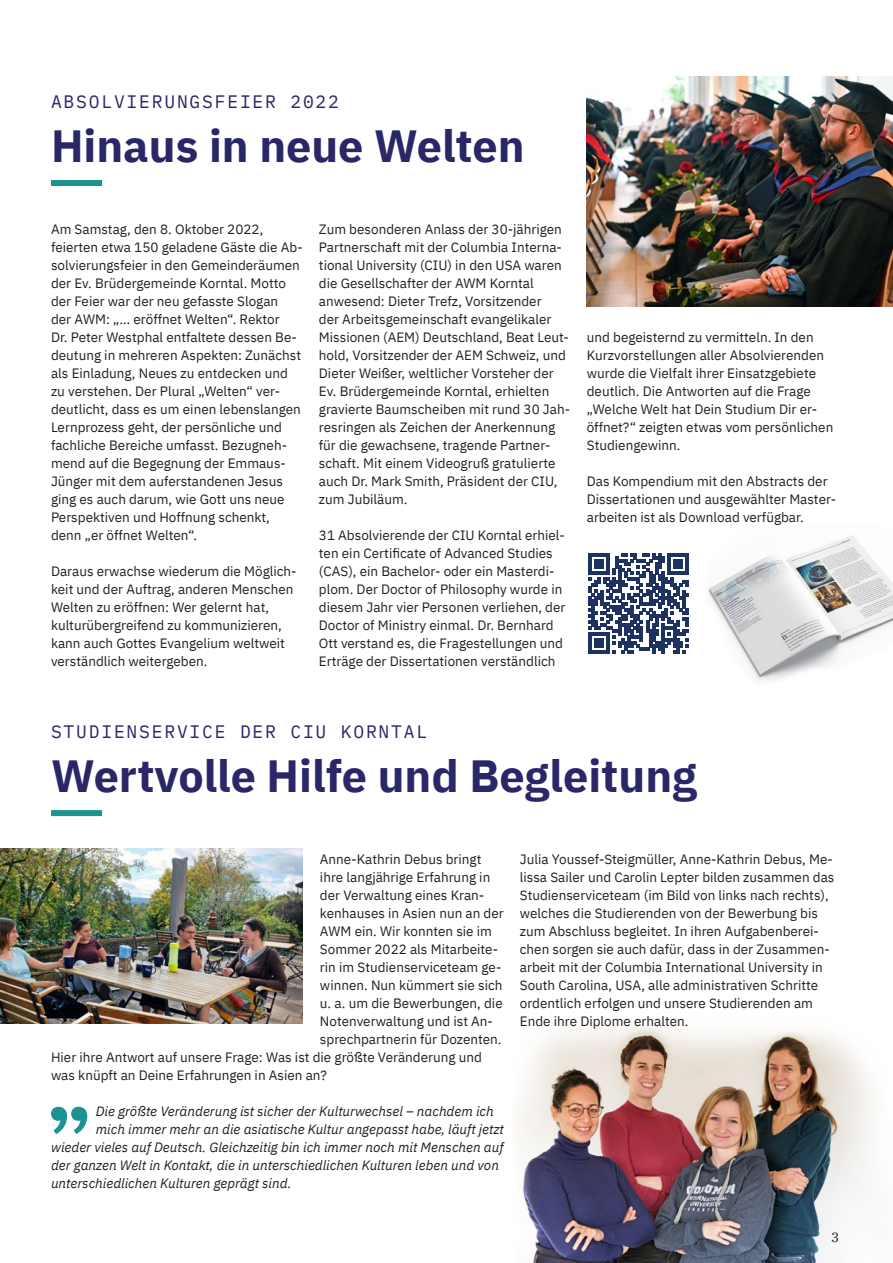
<style>
.page{position:relative;width:893px;height:1263px;background:#fff}
.page>*{position:absolute;margin:0;border:0;box-sizing:border-box;transform-origin:0 0}
.t1{font:700 45px "IBM Plex Sans";color:#2a2769}
.t2{font:18px "IBM Plex Mono";letter-spacing:.1em;color:#2a2769}
.t3{font:13.5px/18px "IBM Plex Sans";color:#231f20}
.t4{font:italic 13.5px "IBM Plex Sans";color:#231f20}
.t5{font:13.5px "IBM Plex Serif";color:#231f20}
</style>
<div class="page">
<img style="left:708px;top:535px;width:185px;height:146px">
<img style="left:517px;top:1026px;width:355px;height:237px">
<div style="left:51px;top:180px;width:51px;height:6px;background:#1d9391"></div>
<div style="left:51px;top:810px;width:51px;height:6px;background:#1d9391"></div>
<img style="left:587px;top:76px;width:306px;height:230px">
<img style="left:0;top:848px;width:303px;height:175px">
<svg style="left:588px;top:553px;width:101px;height:101px"></svg>
<svg style="left:51px;top:1107px;width:36px;height:27px"></svg>
<p class="t2" style="left:51px;top:88px;width:290px">ABSOLVIERUNGSFEIER 2022</p>
<p class="t1" style="left:51px;top:110px;width:475px">Hinaus in neue Welten</p>
<p class="t3" style="left:51px;top:219px;width:253px">Am Samstag, den 8. Oktober 2022, feierten etwa 150 geladene Gäste die Ab&shy;solvierungsfeier in den Gemeinderäumen der Ev. Brüdergemeinde Korntal. Motto der Feier war der neu gefasste Slogan<br>der AWM: „… eröffnet Welten“. Rektor<br>Dr. Peter Westphal entfaltete dessen Be&shy;deutung in mehreren Aspekten: Zunächst als Einladung, Neues zu entdecken und zu verstehen. Der Plural „Welten“ ver&shy;deutlicht, dass es um einen lebenslangen Lernprozess geht, der persönliche und fachliche Bereiche umfasst. Bezugneh&shy;mend auf die Begegnung der Emmaus-Jünger mit dem auferstandenen Jesus ging es auch darum, wie Gott uns neue Perspektiven und Hoffnung schenkt, denn „er öffnet Welten“.</p>
<p class="t3" style="left:51px;top:561px;width:247px">Daraus erwachse wiederum die Möglich&shy;keit und der Auftrag, anderen Menschen Welten zu eröffnen: Wer gelernt hat, kulturübergreifend zu kommunizieren, kann auch Gottes Evangelium weltweit verständlich weitergeben.</p>
<p class="t3" style="left:319px;top:219px;width:253px">Zum besonderen Anlass der 30-jährigen Partnerschaft mit der Columbia Interna&shy;tional University (CIU) in den USA waren die Gesellschafter der AWM Korntal anwesend: Dieter Trefz, Vorsitzender<br>der Arbeitsgemeinschaft evangelikaler Missionen (AEM) Deutschland, Beat Leut&shy;hold, Vorsitzender der AEM Schweiz, und Dieter Weißer, weltlicher Vorsteher der Ev. Brüdergemeinde Korntal, erhielten gravierte Baumscheiben mit rund 30 Jah&shy;resringen als Zeichen der Anerkennung für die gewachsene, tragende Partner&shy;schaft. Mit einem Videogruß gratulierte auch Dr. Mark Smith, Präsident der CIU, zum Jubiläum.</p>
<p class="t3" style="left:319px;top:525px;width:248px">31 Absolvierende der CIU Korntal erhiel&shy;ten ein Certificate of Advanced Studies (CAS), ein Bachelor- oder ein Masterdi&shy;plom. Der Doctor of Philosophy wurde in diesem Jahr vier Personen verliehen, der Doctor of Ministry einmal. Dr. Bernhard Ott verstand es, die Fragestellungen und Erträge der Dissertationen verständlich</p>
<p class="t3" style="left:587px;top:327px;width:248px">und begeisternd zu vermitteln. In den Kurzvorstellungen aller Absolvierenden wurde die Vielfalt ihrer Einsatzgebiete deutlich. Die Antworten auf die Frage „Welche Welt hat Dein Studium Dir er&shy;öffnet?“ zeigten etwas vom persönlichen Studiengewinn.</p>
<p class="t3" style="left:587px;top:471px;width:251px">Das Kompendium mit den Abstracts der<br>Dissertationen und ausgewählter Master&shy;arbeiten ist als Download verfügbar.</p>
<p class="t2" style="left:51px;top:718px;width:378px">STUDIENSERVICE DER CIU KORNTAL</p>
<p class="t1" style="left:51px;top:740px;width:647px">Wertvolle Hilfe und Begleitung</p>
<p class="t3" style="left:320px;top:849px;width:163px">Anne-Kathrin Debus bringt</p>
<p class="t3" style="left:320px;top:867px;width:172px">ihre langjährige Erfahrung in</p>
<p class="t3" style="left:320px;top:885px;width:166px">der Verwaltung eines Kran-</p>
<p class="t3" style="left:320px;top:903px;width:185px">kenhauses in Asien nun an der</p>
<p class="t3" style="left:320px;top:921px;width:174px">AWM ein. Wir konnten sie im</p>
<p class="t3" style="left:320px;top:939px;width:180px">Sommer 2022 als Mitarbeite-</p>
<p class="t3" style="left:320px;top:957px;width:183px">rin im Studienserviceteam ge-</p>
<p class="t3" style="left:320px;top:975px;width:184px">winnen. Nun kümmert sie sich</p>
<p class="t3" style="left:320px;top:993px;width:184px">u. a. um die Bewerbungen, die</p>
<p class="t3" style="left:320px;top:1011px;width:175px">Notenverwaltung und ist An-</p>
<p class="t3" style="left:320px;top:1029px;width:183px">sprechpartnerin für Dozenten.</p>
<p class="t3" style="left:51px;top:1047px;width:432px">Hier ihre Antwort auf unsere Frage: Was ist die größte Veränderung und</p>
<p class="t3" style="left:51px;top:1065px;width:278px">was knüpft an Deine Erfahrungen in Asien an?</p>
<p class="t4" style="left:96px;top:1101px;width:400px">Die größte Veränderung ist sicher der Kulturwechsel – nachdem ich</p>
<p class="t4" style="left:96px;top:1119px;width:410px">mich immer mehr an die asiatische Kultur angepasst habe, läuft jetzt</p>
<p class="t4" style="left:51px;top:1137px;width:454px">wieder vieles auf Deutsch. Gleichzeitig bin ich immer noch mit Menschen auf</p>
<p class="t4" style="left:51px;top:1155px;width:449px">der ganzen Welt in Kontakt, die in unterschiedlichen Kulturen leben und von</p>
<p class="t4" style="left:51px;top:1173px;width:242px">unterschiedlichen Kulturen geprägt sind.</p>
<p class="t3" style="left:520px;top:849px;width:316px">Julia Youssef-Steigmüller, Anne-Kathrin Debus, Me&shy;lissa Sailer und Carolin Lepter bilden zusammen das Studienserviceteam (im Bild von links nach rechts), welches die Studierenden von der Bewerbung bis zum Abschluss begleitet. In ihren Aufgabenberei&shy;chen sorgen sie auch dafür, dass in der Zusammen&shy;arbeit mit der Columbia International University in South Carolina, USA, alle administrativen Schritte ordentlich erfolgen und unsere Studierenden am Ende ihre Diplome erhalten.</p>
<p class="t5" style="left:831px;top:1227px;width:10px">3</p>
</div>
